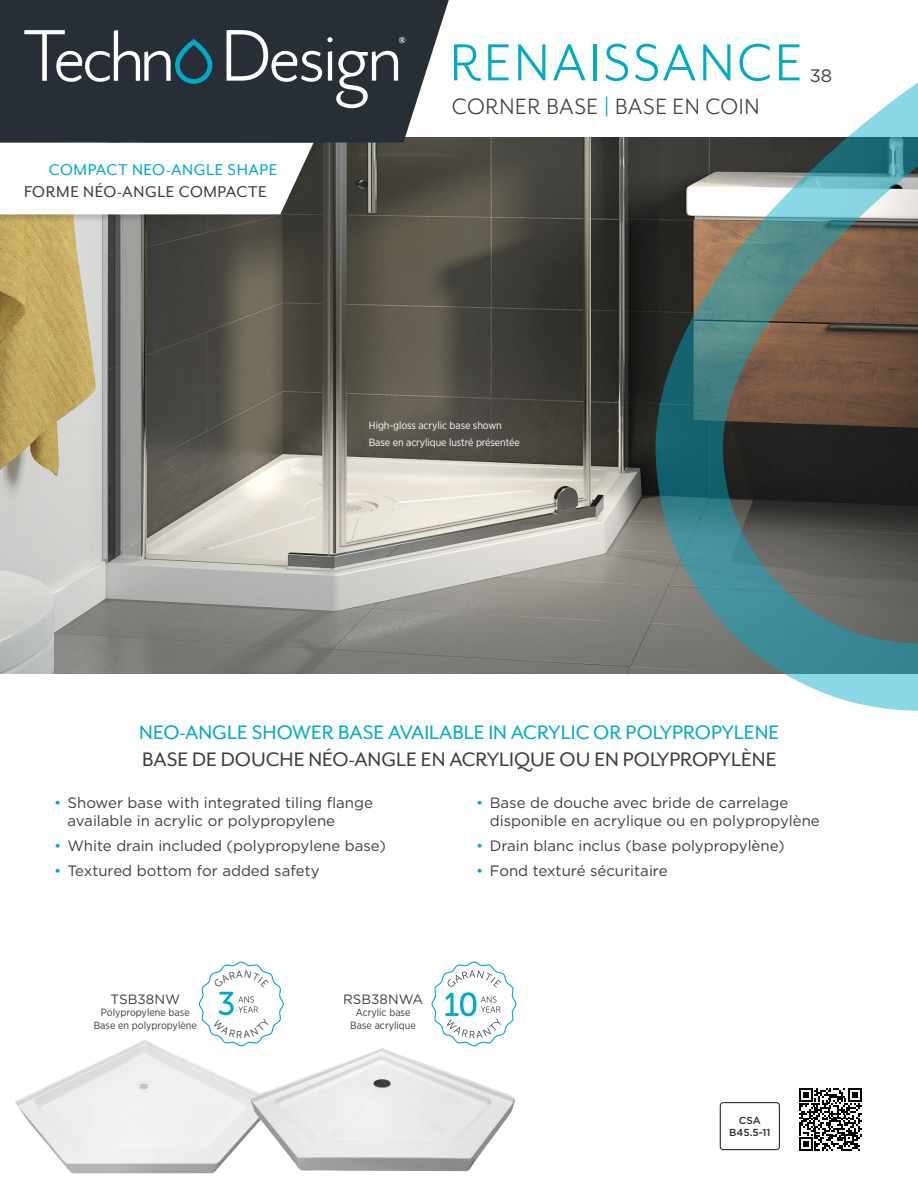
<style>
.page{position:relative;width:918px;height:1188px;background:#fff}
.page>*{position:absolute;margin:0;border:0;box-sizing:border-box;transform-origin:0 0}
.TITRE_EN{font:60px "Mr Eaves San OT";letter-spacing:.04em;color:#00abc8}
.TITRE_EN-2{font:25.5px "Mr Eaves San OT";letter-spacing:.02em;color:#3e3e3f}
.TITRE_EN-3{font:22.5px "Mr Eaves San OT";color:#00abc8}
.TITRE_FR{font:22.5px "Mr Eaves San OT";color:#3e3e3f}
.features_fr{font:18px "Mr Eaves San OT";letter-spacing:.03em;color:#3e3e3f}
.features_ang{font:18px "Mr Eaves San OT";letter-spacing:.03em;color:#00abc8}
.dimensions{font:18px "Gotham";color:#3e3e3f}
.t1{font:15px/18px "Gotham";color:#3e3e3f}
.Icone_texte{font:13.5px "Gotham";color:#3e3e3f}
.Icone_texte-2{font:10.5px/12.8px "Gotham Narrow";color:#3e3e3f;text-align:center}
.close_up{font:10.5px "Gotham Narrow";letter-spacing:-.01em;color:#fff}
.texte_tableau{font:500 10.2px/11.6px "Gotham";color:#272e35;text-align:center}
.s1{color:#00abc8}
</style>
<div class="page">
<img style="left:0;top:137px;width:656px;height:537px">
<div style="left:720px;top:1102px;width:60px;height:48px;border:1px solid #272e35;border-radius:3px"></div>
<svg style="left:656px;top:82px;width:262px;height:629px;background:#6a7b78"></svg>
<div style="left:0;top:141px;width:321px;height:81px;background:#231f20;opacity:.2"></div>
<svg style="left:0;top:143px;width:314px;height:71px"></svg>
<svg style="left:799px;top:1088px;width:62px;height:63px"></svg>
<img style="left:15px;top:1040px;width:236px;height:134px">
<img style="left:251px;top:1046px;width:264px;height:126px">
<svg style="left:432px;top:962px;width:84px;height:84px"></svg>
<svg style="left:0;top:0;width:453px;height:143px;background:#3b4147"></svg>
<svg style="left:24px;top:30px;width:188px;height:54px;background:#49575e"></svg>
<svg style="left:227px;top:30px;width:178px;height:78px;background:#4b5157"></svg>
<svg style="left:199px;top:962px;width:85px;height:84px"></svg>
<p class="features_ang" style="left:49px;top:160px;width:230px">COMPACT NEO-ANGLE SHAPE</p>
<p class="features_fr" style="left:24px;top:182px;width:244px">FORME NÉO-ANGLE COMPACTE</p>
<p class="TITRE_EN" style="left:450px;top:30px;width:354px">RENAISSANCE</p>
<p class="TITRE_EN-2" style="left:452px;top:93px;width:309px">CORNER BASE <span class="s1">|</span> BASE EN COIN</p>
<p class="dimensions" style="left:810px;top:64px;width:24px">38</p>
<p class="close_up" style="left:369px;top:419px;width:134px">High-gloss acrylic base shown</p>
<p class="close_up" style="left:369px;top:436px;width:152px">Base en acrylique lustré présentée</p>
<p class="TITRE_EN-3" style="left:139px;top:720px;width:642px">NEO-ANGLE SHOWER BASE AVAILABLE IN ACRYLIC OR POLYPROPYLENE</p>
<p class="TITRE_FR" style="left:142px;top:747px;width:636px">BASE DE DOUCHE NÉO-ANGLE EN ACRYLIQUE OU EN POLYPROPYLÈNE</p>
<p class="t1" style="left:68px;top:794px;width:307px;text-indent:-14px"><span class="s1">•</span> Shower base with integrated tiling flange available in acrylic or polypropylene</p>
<p class="t1" style="left:54px;top:837px;width:333px"><span class="s1">•</span> White drain included (polypropylene base)</p>
<p class="t1" style="left:54px;top:861px;width:267px"><span class="s1">•</span> Textured bottom for added safety</p>
<p class="Icone_texte" style="left:111px;top:990px;width:71px">TSB38NW</p>
<p class="Icone_texte-2" style="left:94px;top:1006px;width:105px">Polypropylene base<br>Base en polypropylène</p>
<p class="Icone_texte" style="left:343px;top:990px;width:81px">RSB38NWA</p>
<p class="Icone_texte-2" style="left:350px;top:1006px;width:67px">Acrylic base<br>Base acrylique</p>
<p class="t1" style="left:490px;top:794px;width:332px;text-indent:-14px"><span class="s1">•</span> Base de douche avec bride de carrelage disponible en acrylique ou en polypropylène</p>
<p class="t1" style="left:476px;top:837px;width:310px"><span class="s1">•</span> Drain blanc inclus (base polypropylène)</p>
<p class="t1" style="left:476px;top:861px;width:193px"><span class="s1">•</span> Fond texturé sécuritaire</p>
<p class="texte_tableau" style="left:729px;top:1115px;width:43px">CSA<br>B45.5-11</p>
</div>
